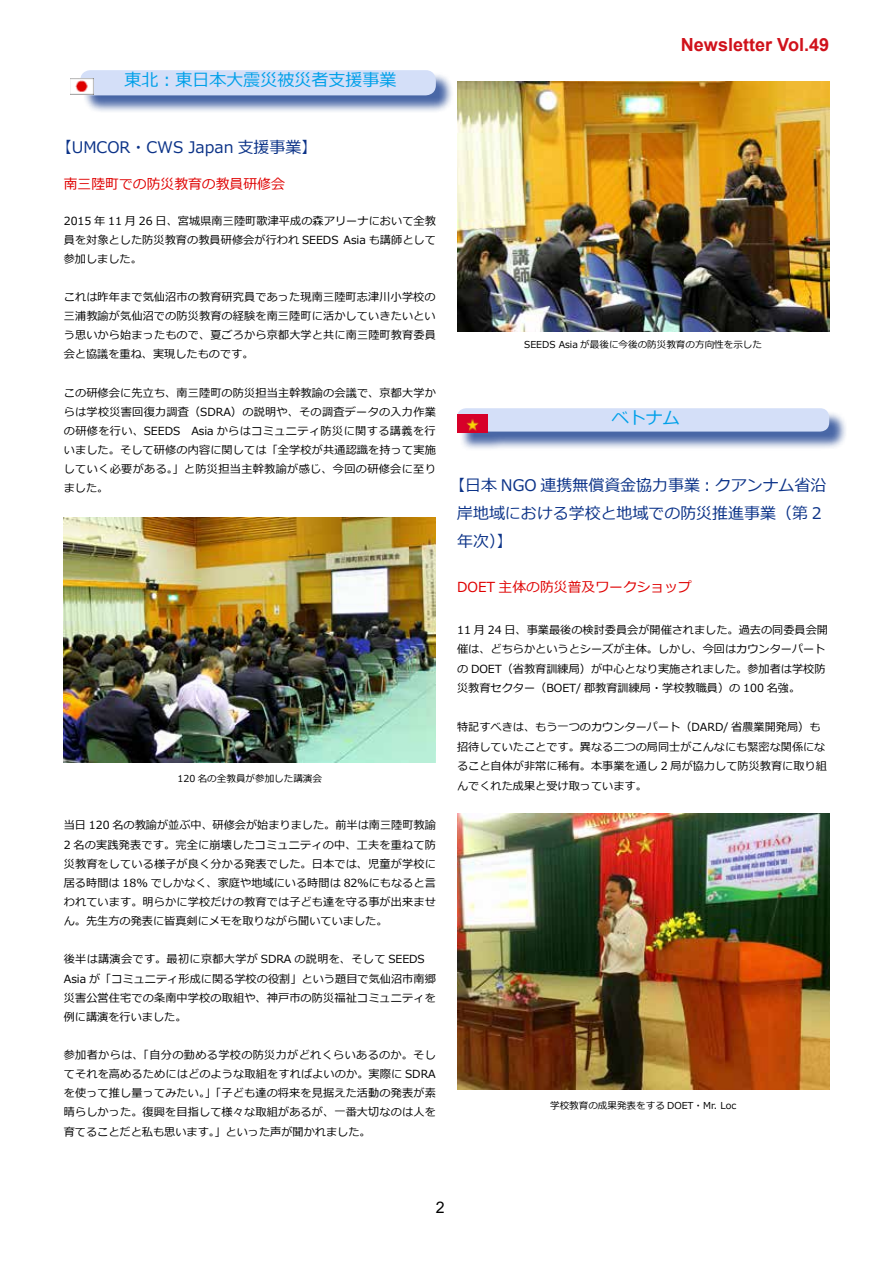
<style>
.page{position:relative;width:893px;height:1263px;background:#fff}
.page>*{position:absolute;margin:0;border:0;box-sizing:border-box;transform-origin:0 0}
.t1{font:700 18px "Arial";color:#d0121b}
.t2{font:16.95px "Meiryo";color:#00a0e9}
.t3{font:15.9px/27.9px "Meiryo";color:#0c3388}
.t4{font:15.9px "Arial";color:#000}
.t5{font:13.8px "Meiryo";color:#df0000}
.t6{font:11.1px/19.2px "Meiryo";color:#000;text-align:justify}
.t7{font:9.6px "Meiryo";color:#000}
</style>
<div class="page">
<img style="left:457px;top:82px;width:372px;height:250px">
<img style="left:64px;top:518px;width:372px;height:244px">
<div style="left:83px;top:72px;width:372px;height:42px;background:#0c3388;opacity:.75"></div>
<div style="left:80px;top:70px;width:356px;height:25px;background:#d4dff8;border-radius:10px"></div>
<img style="left:70px;top:78px;width:23px;height:16px">
<div style="left:459px;top:411px;width:388px;height:40px;background:#0c3388;opacity:.75"></div>
<div style="left:457px;top:408px;width:372px;height:24px;background:#d4dff8;border-radius:9px"></div>
<img style="left:457px;top:414px;width:30px;height:18px">
<img style="left:457px;top:813px;width:372px;height:276px">
<h2 class="t2" style="left:124px;top:68px;width:274px">東北：東日本大震災被災者支援事業</h2>
<h3 class="t3" style="left:56px;top:134px;width:263px">【UMCOR・CWS Japan 支援事業】</h3>
<p class="t5" style="left:64px;top:174px;width:223px">南三陸町での防災教育の教員研修会</p>
<p class="t6" style="left:64px;top:211px;width:374px">2015 年 11 月 26 日、宮城県南三陸町歌津平成の森アリーナにおいて全教員を対象とした防災教育の教員研修会が行われ SEEDS Asia も講師として参加しました。</p>
<p class="t6" style="left:64px;top:288px;width:374px">これは昨年まで気仙沼市の教育研究員であった現南三陸町志津川小学校の三浦教諭が気仙沼での防災教育の経験を南三陸町に活かしていきたいという思いから始まったもので、夏ごろから京都大学と共に南三陸町教育委員会と協議を重ね、実現したものです。</p>
<p class="t6" style="left:64px;top:384px;width:374px">この研修会に先立ち、南三陸町の防災担当主幹教諭の会議で、京都大学からは学校災害回復力調査（SDRA）の説明や、その調査データの入力作業の研修を行い、SEEDS　Asia からはコミュニティ防災に関する講義を行いました。そして研修の内容に関しては「全学校が共通認識を持って実施していく必要がある。」と防災担当主幹教諭が感じ、今回の研修会に至りました。</p>
<p class="t7" style="left:178px;top:772px;width:146px">120 名の全教員が参加した講演会</p>
<p class="t6" style="left:64px;top:816px;width:374px">当日 120 名の教諭が並ぶ中、研修会が始まりました。前半は南三陸町教諭2 名の実践発表です。完全に崩壊したコミュニティの中、工夫を重ねて防災教育をしている様子が良く分かる発表でした。日本では、児童が学校に居る時間は 18% でしかなく、家庭や地域にいる時間は 82％にもなると言われています。明らかに学校だけの教育では子ども達を守る事が出来ません。先生方の発表に皆真剣にメモを取りながら聞いていました。</p>
<p class="t6" style="left:64px;top:950px;width:374px">後半は講演会です。最初に京都大学が SDRA の説明を、そして SEEDS　Asia が「コミュニティ形成に関る学校の役割」という題目で気仙沼市南郷災害公営住宅での条南中学校の取組や、神戸市の防災福祉コミュニティを例に講演を行いました。</p>
<p class="t6" style="left:64px;top:1046px;width:374px">参加者からは、「自分の勤める学校の防災力がどれくらいあるのか。そしてそれを高めるためにはどのような取組をすればよいのか。実際に SDRAを使って推し量ってみたい。」「子ども達の将来を見据えた活動の発表が素晴らしかった。復興を目指して様々な取組があるが、一番大切なのは人を育てることだと私も思います。」といった声が聞かれました。</p>
<h1 class="t1" style="left:681px;top:32px;width:150px">Newsletter Vol.49</h1>
<p class="t7" style="left:524px;top:338px;width:239px">SEEDS Asia が最後に今後の防災教育の方向性を示した</p>
<h2 class="t2" style="left:612px;top:406px;width:70px">ベトナム</h2>
<h3 class="t3" style="left:457px;top:472px;width:371px;text-indent:-8px">【日本 NGO 連携無償資金協力事業 : クアンナム省沿岸地域における学校と地域での防災推進事業（第 2年次）】</h3>
<p class="t5" style="left:457px;top:578px;width:236px">DOET 主体の防災普及ワークショップ</p>
<p class="t6" style="left:457px;top:620px;width:372px;text-align:left">11 月 24 日、事業最後の検討委員会が開催されました。過去の同委員会開催は、どちらかというとシーズが主体。しかし、今回はカウンターパートの DOET（省教育訓練局）が中心となり実施されました。参加者は学校防災教育セクター（BOET/ 郡教育訓練局・学校教職員）の 100 名強。</p>
<p class="t6" style="left:457px;top:718px;width:371px;text-align:left">特記すべきは、もう一つのカウンターパート（DARD/ 省農業開発局）も招待していたことです。異なる二つの局同士がこんなにも緊密な関係になること自体が非常に稀有。本事業を通し 2 局が協力して防災教育に取り組んでくれた成果と受け取っています。</p>
<p class="t7" style="left:550px;top:1099px;width:188px">学校教育の成果発表をする DOET・Mr. Loc</p>
<h3 class="t4" style="left:436px;top:1196px;width:10px">2</h3>
</div>
